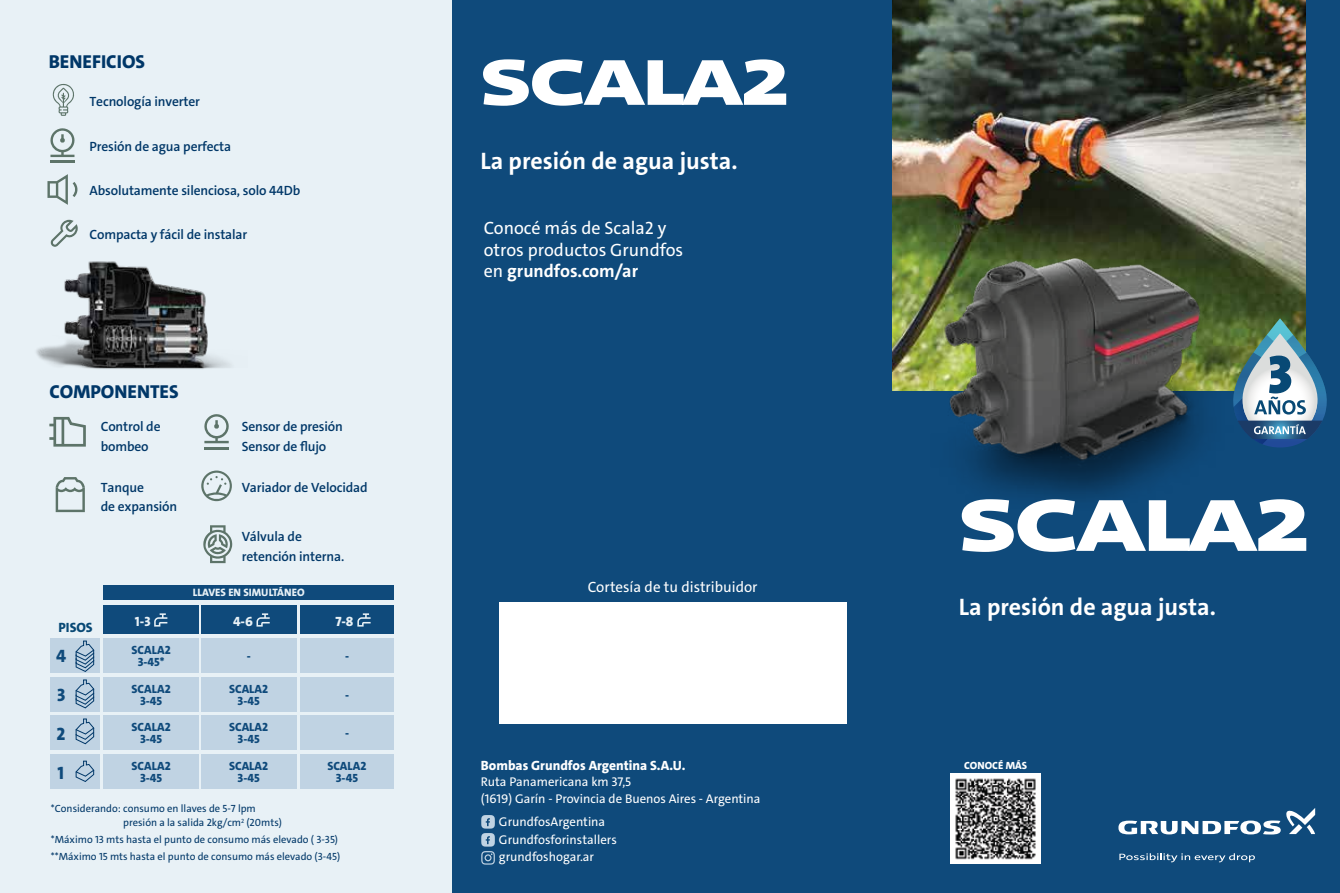
<style>
.page{position:relative;width:1340px;height:893px;background:#fff}
.page>*{position:absolute;margin:0;border:0;box-sizing:border-box;transform-origin:0 0}
.t1{font:900 75px "Grundfos The Sans Extd";letter-spacing:-.02em;color:#fff}
.t2{font:900 66px "Grundfos The Sans Extd";letter-spacing:-.02em;color:#fff}
.t3{font:24px "Grundfos The Sans V2 OT 7 B";color:#fff}
.t4{font:800 18.9px "Grundfos The Sans";color:#003768}
.t5{font:18px/21.6px "Grundfos The Sans";color:#fff}
.t6{font:18px "Grundfos The Sans V2 OT 8 XB";color:#0f4a7b}
.t7{font:15px "Grundfos The Sans";color:#fff}
.t8{font:600 13.5px/19.8px "Grundfos The Sans";letter-spacing:-.01em;color:#003768}
.t9{font:800 13.5px "Grundfos The Sans";color:#fff}
.t10{font:13.5px "Grundfos The Sans V2 OT 8 XB";color:#e8f1f6}
.t11{font:13.5px "Grundfos The Sans V2 OT 8 XB";color:#084975}
.t12{font:12.75px/16.5px "Grundfos The Sans";color:#fff}
.t13{font:800 12px/12px "Grundfos The Sans";color:#0f4a7b;text-align:center}
.t14{font:10.8px "Grundfos The Sans V2 OT 8 XB";color:#e8f1f6}
.t15{font:10.5px/13.8px "Grundfos The Sans";color:#003768}
.t16{font:800 10.5px "Grundfos The Sans";color:#fff}
.s1{font-weight:700}
</style>
<div class="page">
<div style="left:892px;top:0;width:447px;height:893px;background:#0f4a7b"></div>
<div style="left:0;top:0;width:452px;height:893px;background:#e8f1f6"></div>
<div style="left:452px;top:0;width:440px;height:893px;background:#0f4a7b"></div>
<img style="left:892px;top:0;width:413px;height:318px">
<img style="left:892px;top:156px;width:371px;height:342px">
<div style="left:499px;top:602px;width:347px;height:121px;background:#fff"></div>
<svg style="left:1118px;top:808px;width:197px;height:26px"></svg>
<svg style="left:1119px;top:853px;width:135px;height:9px"></svg>
<svg style="left:481px;top:815px;width:14px;height:50px"></svg>
<svg style="left:1230px;top:318px;width:97px;height:129px"></svg>
<img style="left:36px;top:261px;width:195px;height:108px">
<svg style="left:47px;top:174px;width:31px;height:31px"></svg>
<hr style="left:50px;top:161px;width:24px;height:2px;background:#5d7469">
<svg style="left:50px;top:128px;width:25px;height:29px"></svg>
<div style="left:50px;top:677px;width:50px;height:34px;background:#c0d3e3"></div>
<div style="left:50px;top:715px;width:50px;height:35px;background:#c0d3e3"></div>
<div style="left:50px;top:754px;width:50px;height:34px;background:#c0d3e3"></div>
<div style="left:202px;top:754px;width:95px;height:34px;background:#c0d3e3"></div>
<div style="left:50px;top:638px;width:50px;height:35px;background:#c0d3e3"></div>
<div style="left:104px;top:638px;width:95px;height:35px;background:#c0d3e3"></div>
<div style="left:202px;top:638px;width:95px;height:35px;background:#c0d3e3"></div>
<div style="left:104px;top:585px;width:290px;height:15px;background:#0f4a7b"></div>
<div style="left:104px;top:606px;width:95px;height:28px;background:#0f4a7b"></div>
<div style="left:202px;top:606px;width:95px;height:28px;background:#0f4a7b"></div>
<div style="left:104px;top:677px;width:95px;height:34px;background:#c0d3e3"></div>
<div style="left:104px;top:715px;width:95px;height:35px;background:#c0d3e3"></div>
<div style="left:104px;top:754px;width:95px;height:34px;background:#c0d3e3"></div>
<svg style="left:75px;top:640px;width:20px;height:32px"></svg>
<svg style="left:75px;top:760px;width:20px;height:22px"></svg>
<svg style="left:75px;top:718px;width:20px;height:27px"></svg>
<svg style="left:75px;top:679px;width:20px;height:30px"></svg>
<svg style="left:154px;top:613px;width:13px;height:14px"></svg>
<svg style="left:256px;top:613px;width:14px;height:14px"></svg>
<div style="left:202px;top:677px;width:95px;height:34px;background:#c0d3e3"></div>
<div style="left:202px;top:715px;width:95px;height:35px;background:#c0d3e3"></div>
<div style="left:300px;top:754px;width:93px;height:34px;background:#c0d3e3"></div>
<div style="left:300px;top:638px;width:93px;height:35px;background:#c0d3e3"></div>
<div style="left:300px;top:677px;width:93px;height:34px;background:#c0d3e3"></div>
<div style="left:300px;top:715px;width:93px;height:35px;background:#c0d3e3"></div>
<div style="left:300px;top:606px;width:94px;height:28px;background:#0f4a7b"></div>
<svg style="left:357px;top:613px;width:13px;height:14px"></svg>
<svg style="left:49px;top:417px;width:37px;height:30px"></svg>
<hr style="left:204px;top:447px;width:25px;height:2px;background:#5d7469">
<svg style="left:204px;top:414px;width:25px;height:29px"></svg>
<svg style="left:201px;top:471px;width:31px;height:30px"></svg>
<svg style="left:203px;top:525px;width:29px;height:38px"></svg>
<svg style="left:56px;top:477px;width:29px;height:35px"></svg>
<svg style="left:50px;top:220px;width:28px;height:27px"></svg>
<svg style="left:53px;top:84px;width:21px;height:32px"></svg>
<img style="left:950px;top:774px;width:90px;height:89px">
<h3 class="t4" style="left:49px;top:50px;width:98px">BENEFICIOS</h3>
<p class="t8" style="left:89px;top:92px;width:112px">Tecnología inverter</p>
<p class="t8" style="left:89px;top:137px;width:143px">Presión de agua perfecta</p>
<p class="t8" style="left:89px;top:181px;width:212px">Absolutamente silenciosa, solo 44Db</p>
<p class="t8" style="left:89px;top:225px;width:159px">Compacta y fácil de instalar</p>
<h3 class="t4" style="left:49px;top:379px;width:131px">COMPONENTES</h3>
<p class="t8" style="left:101px;top:417px;width:61px">Control de bombeo</p>
<p class="t8" style="left:101px;top:477px;width:78px">Tanque<br>de expansión</p>
<p class="t8" style="left:242px;top:417px;width:103px">Sensor de presión<br>Sensor de flujo</p>
<p class="t8" style="left:242px;top:477px;width:127px">Variador de Velocidad</p>
<p class="t8" style="left:242px;top:527px;width:104px">Válvula de retención interna.</p>
<p class="t14" style="left:193px;top:586px;width:113px">LLAVES EN SIMULTÁNEO</p>
<p class="t10" style="left:135px;top:612px;width:17px">1-3</p>
<p class="t10" style="left:233px;top:612px;width:21px">4-6</p>
<p class="t10" style="left:335px;top:612px;width:19px">7-8</p>
<p class="t13" style="left:247px;top:650px;width:6px">-</p>
<p class="t13" style="left:229px;top:683px;width:41px">SCALA2<br>3-45</p>
<p class="t13" style="left:229px;top:721px;width:41px">SCALA2<br>3-45</p>
<p class="t13" style="left:229px;top:760px;width:41px">SCALA2<br>3-45</p>
<p class="t13" style="left:327px;top:760px;width:41px">SCALA2<br>3-45</p>
<p class="t11" style="left:59px;top:619px;width:36px">PISOS</p>
<p class="t13" style="left:132px;top:644px;width:41px">SCALA2<br>3-45*</p>
<p class="t13" style="left:132px;top:683px;width:41px">SCALA2<br>3-45</p>
<p class="t13" style="left:132px;top:721px;width:41px">SCALA2<br>3-45</p>
<p class="t13" style="left:132px;top:760px;width:41px">SCALA2</p>
<h3 class="t6" style="left:56px;top:645px;width:12px">4</h3>
<p class="t13" style="left:345px;top:650px;width:6px">-</p>
<p class="t13" style="left:345px;top:689px;width:6px">-</p>
<p class="t13" style="left:345px;top:727px;width:6px">-</p>
<h3 class="t6" style="left:57px;top:683px;width:10px">3</h3>
<h3 class="t6" style="left:56px;top:723px;width:10px">2</h3>
<h3 class="t6" style="left:58px;top:762px;width:8px">1</h3>
<p class="t13" style="left:140px;top:772px;width:24px">3-45</p>
<p class="t15" style="left:123px;top:802px;width:160px;text-indent:-72px">*Considerando: consumo en llaves de 5-7 lpm presión a la salida 2kg/cm<sup>2</sup> (20mts)</p>
<p class="t15" style="left:51px;top:831px;width:291px;line-height:16.8px">*Máximo 13 mts hasta el punto de consumo más elevado ( 3-35) **Máximo 15 mts hasta el punto de consumo más elevado (3-45)</p>
<h2 class="t2" style="left:480px;top:40px;width:310px">SCALA2</h2>
<h3 class="t3" style="left:480px;top:146px;width:259px">La presión de agua justa.</h3>
<h3 class="t5" style="left:484px;top:217px;width:201px">Conocé más de Scala2 y otros productos Grundfos en <span class="s1">grundfos.com/ar</span></h3>
<p class="t7" style="left:588px;top:577px;width:171px">Cortesía de tu distribuidor</p>
<p class="t9" style="left:481px;top:756px;width:206px">Bombas Grundfos Argentina S.A.U.</p>
<p class="t12" style="left:481px;top:774px;width:281px">Ruta Panamericana km 37,5<br>(1619) Garín - Provincia de Buenos Aires - Argentina</p>
<p class="t12" style="left:499px;top:813px;width:119px;line-height:18px">GrundfosArgentina<br>Grundfosforinstallers</p>
<p class="t12" style="left:499px;top:848px;width:97px">grundfoshogar.ar</p>
<h1 class="t1" style="left:958px;top:477px;width:352px">SCALA2</h1>
<h3 class="t3" style="left:958px;top:592px;width:259px">La presión de agua justa.</h3>
<p class="t16" style="left:964px;top:759px;width:64px">CONOCÉ MÁS</p>
</div>
